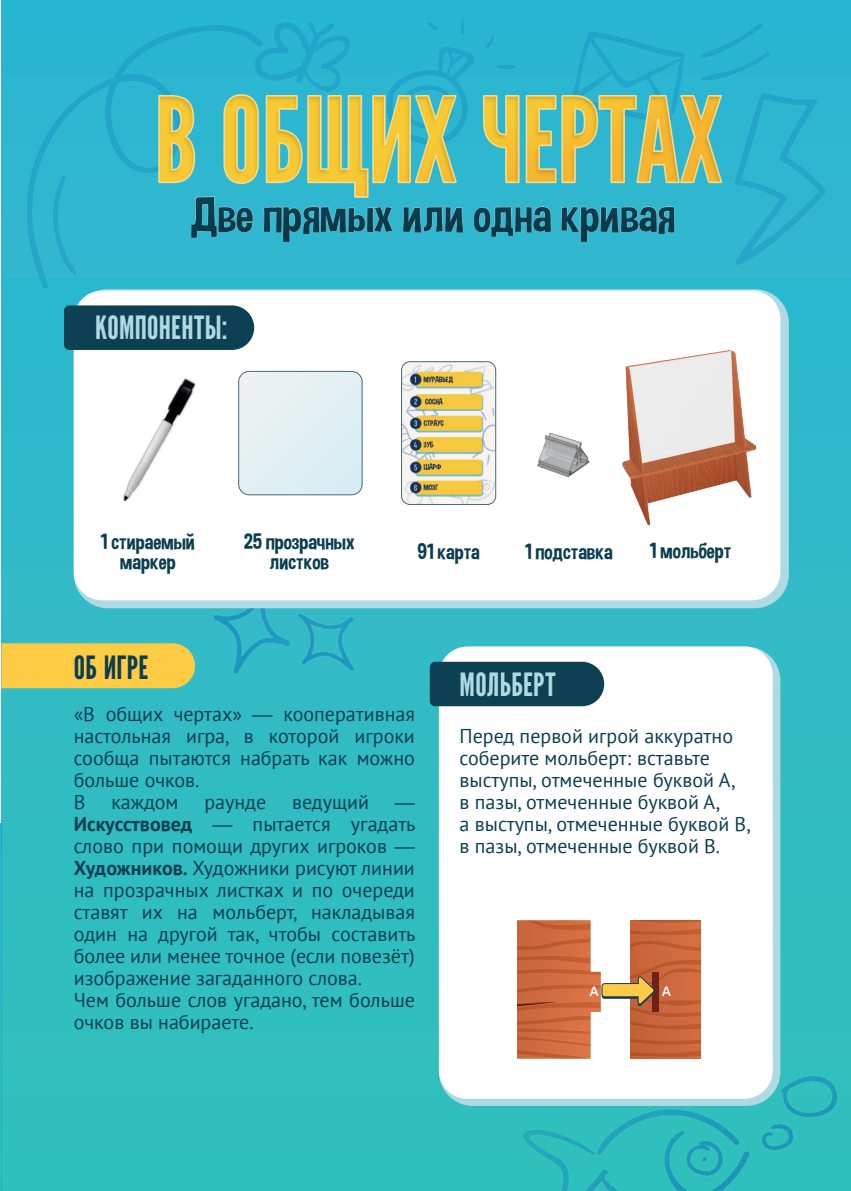
<style>
.page{position:relative;width:851px;height:1191px;background:#fff}
.page>*{position:absolute;margin:0;border:0;box-sizing:border-box;transform-origin:0 0}
.t1{font:32px "League Gothic";letter-spacing:.01em;color:#b0dae3}
.t2{font:32px "League Gothic";letter-spacing:.01em;color:#0b3e51}
.t3{font:23.4px "Dongle";color:#fff}
.t4{font:22px/20px "Dimbo";color:#0b3e51;text-align:center}
.t5{font:20px/22px "PT Sans";color:#0b3e51}
.s1{font-family:"Gill Sans Nova";font-weight:500}
.s2{font-weight:700}
.s3{font-family:"Gill Sans C"}
</style>
<div class="page">
<div style="left:1px;top:0;width:849px;height:1191px;background:linear-gradient(to bottom,#2bb5d3,#32c0bb)"></div>
<hr style="left:0;top:823px;width:1px;height:368px;background:#2fbac8">
<img style="left:18px;top:20px;width:814px;height:278px">
<img style="left:504px;top:1036px;width:346px;height:155px">
<img style="left:178px;top:608px;width:152px;height:102px">
<img style="left:274px;top:608px;width:112px;height:83px">
<svg style="left:439px;top:646px;width:341px;height:460px;background:#b6dde5"></svg>
<svg style="left:74px;top:289px;width:714px;height:319px;background:#b3dbe4"></svg>
<div style="left:74px;top:291px;width:706px;height:309px;background:#fff;border-radius:28px"></div>
<div style="left:439px;top:646px;width:333px;height:452px;background:#fff;border-radius:28px"></div>
<img style="left:151px;top:72px;width:582px;height:178px">
<img style="left:401px;top:362px;width:94px;height:142px">
<div style="left:401px;top:361px;width:94px;height:143px;border:1px solid #446982;border-radius:9px"></div>
<img style="left:622px;top:350px;width:134px;height:176px">
<img style="left:537px;top:432px;width:53px;height:46px">
<svg style="left:253px;top:371px;width:109px;height:124px;background:#e0eff1"></svg>
<div style="left:238px;top:371px;width:124px;height:124px;border:1px solid #446982;border-radius:11px"></div>
<img style="left:70px;top:350px;width:183px;height:170px">
<div style="left:1px;top:643px;width:194px;height:45px;background:#fecb45"></div>
<svg style="left:517px;top:920px;width:183px;height:138px"></svg>
<img style="left:1px;top:928px;width:15px;height:50px">
<div style="left:430px;top:662px;width:174px;height:44px;background:#0e4053"></div>
<div style="left:64px;top:305px;width:190px;height:45px;background:#0e4053"></div>
<p class="t1" style="left:95px;top:309px;width:134px">КОМПОНЕНТЫ:</p>
<p class="t4" style="left:101px;top:531px;width:96px">1 стираемый маркер</p>
<p class="t2" style="left:74px;top:649px;width:76px">ОБ ИГРЕ</p>
<p class="t4" style="left:244px;top:531px;width:112px">25 прозрачных листков</p>
<p class="t4" style="left:417px;top:541px;width:64px">91 карта</p>
<p class="t4" style="left:525px;top:541px;width:89px">1 подставка</p>
<p class="t4" style="left:650px;top:540px;width:83px">1 мольберт</p>
<p class="t1" style="left:459px;top:666px;width:97px">МОЛЬБЕРТ</p>
<p class="t5" style="left:74px;top:702px;width:342px">«В общих чертах» <span class="s1">—</span> кооперативная настольная игра, в которой игроки сообща пытаются набрать как можно больше очков.<br>В</p>
<p class="t5" style="left:111px;top:790px;width:69px">каждом</p>
<p class="t5" style="left:204px;top:790px;width:63px">раунде</p>
<p class="t5" style="left:292px;top:790px;width:78px">ведущий</p>
<p class="t5" style="left:74px;top:790px;width:343px;text-indent:321px"><span class="s1">—<br></span><span class="s2">Искусствовед</span> <span class="s1">—</span> пытается угадать слово при помощи других игроков <span class="s3">—<br></span><span class="s2">Художников.</span> Художники рисуют линии на прозрачных листках и по очереди ставят их на мольберт, накладывая один на другой так, чтобы составить более или менее точное (если повезёт) изображение загаданного слова.<br>Чем больше слов угадано, тем больше очков вы набираете.</p>
<p class="t5" style="left:459px;top:724px;width:292px">Перед первой игрой аккуратно соберите мольберт: вставьте выступы, отмеченные буквой А,<br>в пазы, отмеченные буквой А,<br>а выступы, отмеченные буквой В, в пазы, отмеченные буквой В.</p>
<p class="t3" style="left:589px;top:979px;width:11px">A</p>
<p class="t3" style="left:661px;top:979px;width:11px">A</p>
</div>
